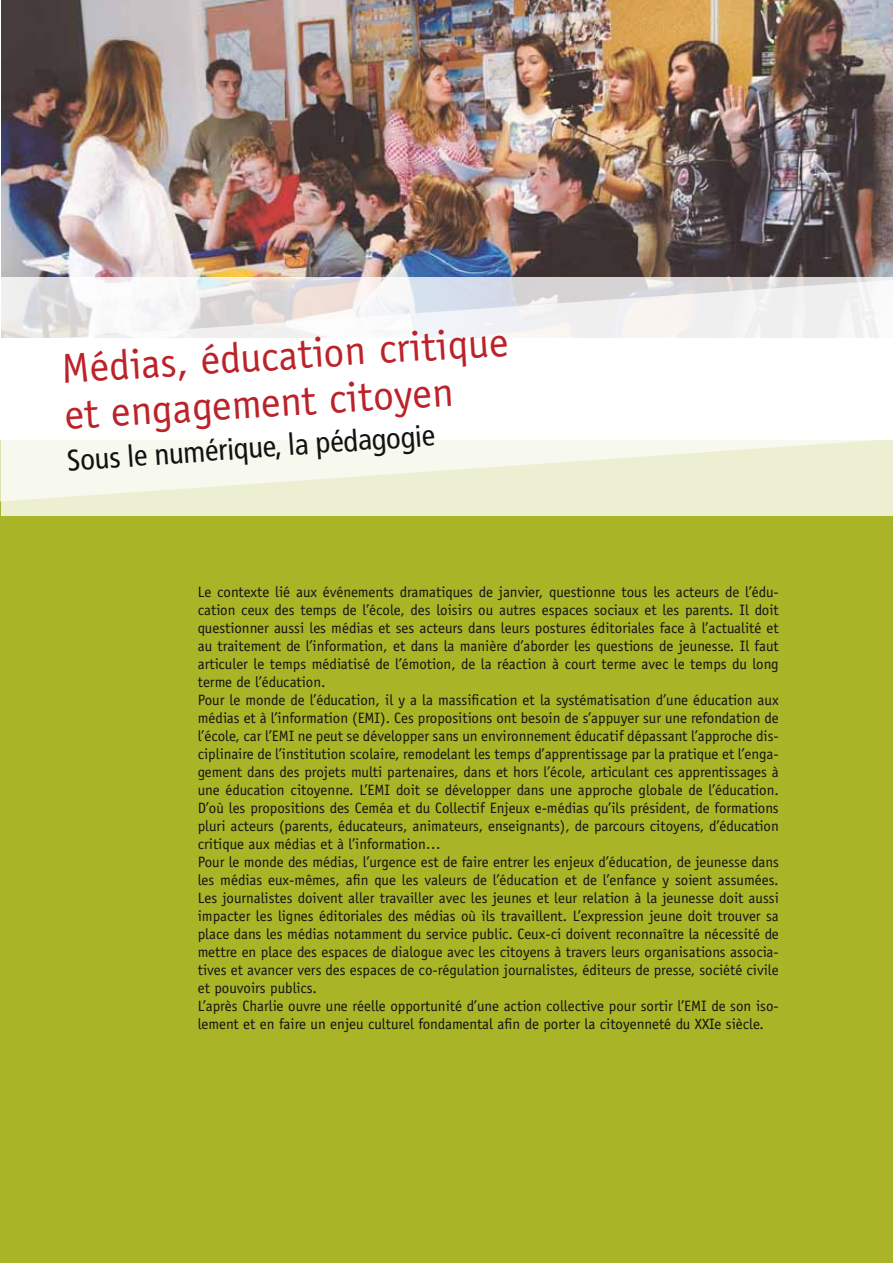
<style>
.page{position:relative;width:893px;height:1263px;background:#fff}
.page>*{position:absolute;margin:0;border:0;box-sizing:border-box;transform-origin:0 0}
.t1{font:42px/46.2px "Officina Sans";color:#bc2229}
.t2{font:condensed 30px "Frutiger";color:#121212}
.t3{font:15px/18px "Officina Sans";color:#121212}
</style>
<div class="page">
<div style="left:0;top:440px;width:893px;height:823px;background:#a9b427"></div>
<img style="left:1px;top:0;width:892px;height:277px">
<div style="left:1px;top:277px;width:892px;height:238px;background:#ecefd1"></div>
<svg style="left:0;top:277px;width:893px;height:225px;fill:#f9f9f8"></svg>
<h1 class="t1" style="left:60px;top:348px;width:449px;rotate:-4deg">Médias, éducation critique et engagement citoyen</h1>
<h2 class="t2" style="left:66px;top:443px;width:370px;rotate:-4deg">Sous le numérique, la pédagogie</h2>
<p class="t3" style="left:198px;top:583px;width:583px">Le contexte lié aux événements dramatiques de janvier, questionne tous les acteurs de l’édu&shy;cation ceux des temps de l’école, des loisirs ou autres espaces sociaux et les parents. Il doit questionner aussi les médias et ses acteurs dans leurs postures éditoriales face à l’actualité et au traitement de l’information, et dans la manière d’aborder les questions de jeunesse. Il faut articuler le temps médiatisé de l’émotion, de la réaction à court terme avec le temps du long terme de l’éducation.<br>Pour le monde de l’éducation, il y a la massification et la systématisation d’une éducation aux médias et à l’information (EMI). Ces propositions ont besoin de s’appuyer sur une refondation de l’école, car l’EMI ne peut se développer sans un environnement éducatif dépassant l’approche dis&shy;ciplinaire de l’institution scolaire, remodelant les temps d’apprentissage par la pratique et l’enga&shy;gement dans des projets multi partenaires, dans et hors l’école, articulant ces apprentissages à une éducation citoyenne. L’EMI doit se développer dans une approche globale de l’éducation.<br>D’où les propositions des Ceméa et du Collectif Enjeux e-médias qu’ils président, de formations pluri acteurs (parents, éducateurs, animateurs, enseignants), de parcours citoyens, d’éducation critique aux médias et à l’information…<br>Pour le monde des médias, l’urgence est de faire entrer les enjeux d’éducation, de jeunesse dans les médias eux-mêmes, afin que les valeurs de l’éducation et de l’enfance y soient assumées.<br>Les journalistes doivent aller travailler avec les jeunes et leur relation à la jeunesse doit aussi impacter les lignes éditoriales des médias où ils travaillent. L’expression jeune doit trouver sa place dans les médias notamment du service public. Ceux-ci doivent reconnaître la nécessité de mettre en place des espaces de dialogue avec les citoyens à travers leurs organisations associa&shy;tives et avancer vers des espaces de co-régulation journalistes, éditeurs de presse, société civile et pouvoirs publics.<br>L’après Charlie ouvre une réelle opportunité d’une action collective pour sortir l’EMI de son iso&shy;lement et en faire un enjeu culturel fondamental afin de porter la citoyenneté du XXIe siècle.</p>
</div>
